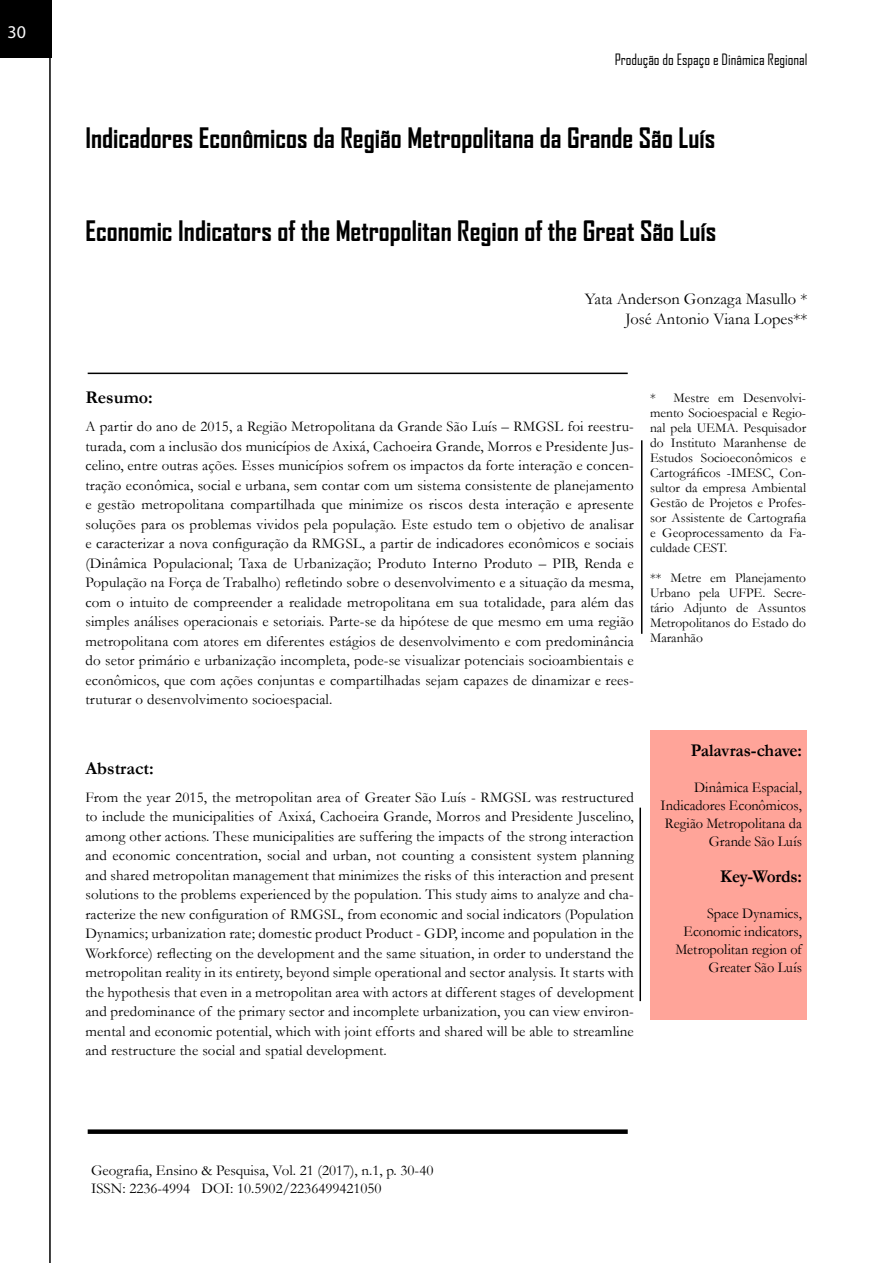
<style>
.page{position:relative;width:893px;height:1263px;background:#fff}
.page>*{position:absolute;margin:0;border:0;box-sizing:border-box;transform-origin:0 0}
.t1{font:700 27px "Agency FB";color:#000}
.t2{font:700 18px "Garamond";color:#000;scale:.96 1}
.t3{font:700 18px "Garamond";color:#000}
.t4{font:18px "Myriad Pro";color:#f8f8f9}
.t5{font:16.5px/19.8px "Garamond";color:#000;text-align:right}
.t6{font:15px/19.5px "Garamond";color:#000;text-align:justify}
.t7{font:15px/18px "Garamond";color:#000;text-align:right;scale:.96 1}
.t8{font:15px "Agency FB";color:#000}
.t9{font:13.5px/15px "Garamond";color:#000;text-align:justify}
</style>
<div class="page">
<div style="left:650px;top:731px;width:156px;height:289px;background:#ffa499"></div>
<div style="left:0;top:0;width:51px;height:57px;background:#000"></div>
<hr style="left:49px;top:0;width:2px;height:1263px;background:#000">
<hr style="left:88px;top:373px;width:540px;height:1px;background:#000">
<div style="left:88px;top:1129px;width:540px;height:5px;background:#000"></div>
<hr style="left:641px;top:440px;width:1px;height:194px;background:#000">
<hr style="left:639px;top:808px;width:2px;height:193px;background:#000">
<p class="t4" style="left:8px;top:21px;width:20px">30</p>
<p class="t8" style="left:615px;top:50px;width:194px">Produção do Espaço e Dinâmica Regional</p>
<h1 class="t1" style="left:85px;top:121px;width:631px">Indicadores Econômicos da Região Metropolitana da Grande São Luís</h1>
<h1 class="t1" style="left:85px;top:214px;width:632px">Economic Indicators of the Metropolitan Region of the Great São Luís</h1>
<p class="t5" style="left:585px;top:289px;width:224px">Yata Anderson Gonzaga Masullo *<br>José Antonio Viana Lopes**</p>
<p class="t3" style="left:85px;top:385px;width:69px">Resumo:</p>
<p class="t6" style="left:85px;top:416px;width:550px">A partir do ano de 2015, a Região Metropolitana da Grande São Luís – RMGSL foi reestru&shy;turada, com a inclusão dos municípios de Axixá, Cachoeira Grande, Morros e Presidente Jus&shy;celino, entre outras ações. Esses municípios sofrem os impactos da forte interação e concen&shy;tração econômica, social e urbana, sem contar com um sistema consistente de planejamento e gestão metropolitana compartilhada que minimize os riscos desta interação e apresente soluções para os problemas vividos pela população. Este estudo tem o objetivo de analisar e caracterizar a nova configuração da RMGSL, a partir de indicadores econômicos e sociais (Dinâmica Populacional; Taxa de Urbanização; Produto Interno Produto – PIB, Renda e População na Força de Trabalho) refletindo sobre o desenvolvimento e a situação da mesma, com o intuito de compreender a realidade metropolitana em sua totalidade, para além das simples análises operacionais e setoriais. Parte-se da hipótese de que mesmo em uma região metropolitana com atores em diferentes estágios de desenvolvimento e com predominância do setor primário e urbanização incompleta, pode-se visualizar potenciais socioambientais e econômicos, que com ações conjuntas e compartilhadas sejam capazes de dinamizar e rees&shy;truturar o desenvolvimento socioespacial.</p>
<p class="t3" style="left:85px;top:756px;width:70px">Abstract:</p>
<p class="t6" style="left:85px;top:787px;width:550px">From the year 2015, the metropolitan area of Greater São Luís - RMGSL was restructured to include the municipalities of Axixá, Cachoeira Grande, Morros and Presidente Juscelino, among other actions. These municipalities are suffering the impacts of the strong interaction and economic concentration, social and urban, not counting a consistent system planning and shared metropolitan management that minimizes the risks of this interaction and present solutions to the problems experienced by the population. This study aims to analyze and cha&shy;racterize the new configuration of RMGSL, from economic and social indicators (Population Dynamics; urbanization rate; domestic product Product - GDP, income and population in the Workforce) reflecting on the development and the same situation, in order to understand the metropolitan reality in its entirety, beyond simple operational and sector analysis. It starts with the hypothesis that even in a metropolitan area with actors at different stages of development and predominance of the primary sector and incomplete urbanization, you can view environ&shy;mental and economic potential, which with joint efforts and shared will be able to streamline and restructure the social and spatial development.</p>
<p class="t9" style="left:650px;top:390px;width:158px">* Mestre em Desenvolvi&shy;mento Socioespacial e Regio&shy;nal pela UEMA. Pesquisador do Instituto Maranhense de Estudos Socioeconômicos e Cartográficos -IMESC, Con&shy;sultor da empresa Ambiental Gestão de Projetos e Profes&shy;sor Assistente de Cartografia e Geoprocessamento da Fa&shy;culdade CEST.</p>
<p class="t9" style="left:650px;top:570px;width:158px">** Metre em Planejamento Urbano pela UFPE. Secre&shy;tário Adjunto de Assuntos Metropolitanos do Estado do Maranhão</p>
<p class="t2" style="left:691px;top:738px;width:117px">Palavras-chave:</p>
<p class="t7" style="left:660px;top:778px;width:149px">Dinâmica Espacial,<br>Indicadores Econômicos,<br>Região Metropolitana da<br>Grande São Luís</p>
<p class="t2" style="left:720px;top:864px;width:87px">Key-Words:</p>
<p class="t7" style="left:675px;top:904px;width:133px">Space Dynamics,<br>Economic indicators,<br>Metropolitan region of<br>Greater São Luís</p>
<p class="t6" style="left:91px;top:1161px;width:344px;line-height:18px">Geografia, Ensino &amp; Pesquisa, Vol. 21 (2017), n.1, p. 30-40<br>ISSN: 2236-4994 DOI: 10.5902/2236499421050</p>
</div>
